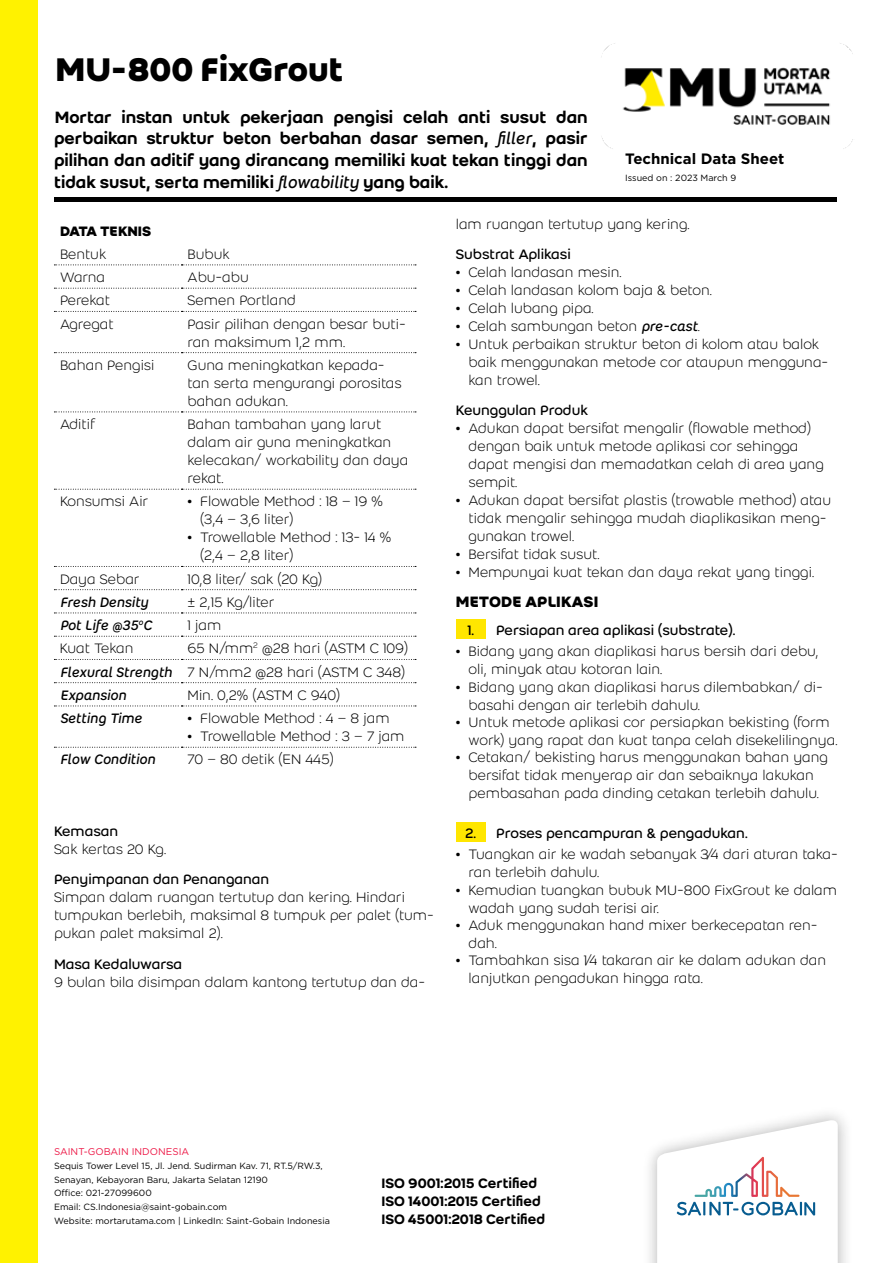
<style>
.page{position:relative;width:893px;height:1263px;background:#fff}
.page>*{position:absolute;margin:0;border:0;box-sizing:border-box;transform-origin:0 0}
.t1{font:700 36px "Weber";color:#000}
.t2{font:500 18px/21.6px "Weber";color:#000;text-align:justify}
.t3{font:700 16.5px "Weber";color:#000}
.t4{font:300 15px/18px "Weber";color:#000}
.t5{font:15px "Weber";color:#000}
.t6{font:500 15px/18px "Weber";color:#000}
.t7{font:italic 15px "Weber";color:#000}
.t8{font:700 15px "Gotham";color:#000}
.t9{font:700 15px "Weber";letter-spacing:-.02em;color:#000}
.t10{font:9.75px "Gotham";color:#ed1846}
.t11{font:9px/13.8px "Gotham";color:#000}
.s1{font-weight:400;font-style:italic}
.s2{font-weight:500}
</style>
<div class="page">
<div style="left:0;top:0;width:38px;height:1263px;background:#fff200"></div>
<div style="left:642px;top:1106px;width:211px;height:157px;background:#000;opacity:.3"></div>
<svg style="left:657px;top:1119px;width:181px;height:144px"></svg>
<img style="left:601px;top:43px;width:252px;height:106px">
<svg style="left:54px;top:265px;width:362px;height:1px"></svg>
<svg style="left:54px;top:288px;width:362px;height:1px"></svg>
<svg style="left:54px;top:311px;width:362px;height:1px"></svg>
<svg style="left:54px;top:352px;width:362px;height:1px"></svg>
<svg style="left:54px;top:412px;width:362px;height:1px"></svg>
<svg style="left:54px;top:489px;width:362px;height:1px"></svg>
<svg style="left:54px;top:566px;width:362px;height:1px"></svg>
<svg style="left:54px;top:589px;width:362px;height:1px"></svg>
<svg style="left:54px;top:613px;width:362px;height:1px"></svg>
<svg style="left:54px;top:636px;width:362px;height:1px"></svg>
<svg style="left:54px;top:659px;width:362px;height:1px"></svg>
<svg style="left:54px;top:682px;width:362px;height:1px"></svg>
<svg style="left:54px;top:706px;width:362px;height:1px"></svg>
<svg style="left:54px;top:747px;width:362px;height:1px"></svg>
<div style="left:456px;top:619px;width:30px;height:20px;background:#ffe600"></div>
<div style="left:456px;top:822px;width:30px;height:20px;background:#ffe600"></div>
<div style="left:54px;top:197px;width:782px;height:5px;background:#000"></div>
<h1 class="t1" style="left:56px;top:42px;width:289px">MU-800 FixGrout</h1>
<p class="t2" style="left:54px;top:106px;width:535px">Mortar instan untuk pekerjaan pengisi celah anti susut dan perbaikan struktur beton berbahan dasar semen, <span class="s1">filler</span>, pasir pilihan dan aditif yang dirancang memiliki kuat tekan tinggi dan tidak susut, serta memiliki <span class="s1">flowability</span> yang baik.</p>
<p class="t9" style="left:60px;top:219px;width:93px">DATA TEKNIS</p>
<p class="t4" style="left:60px;top:245px;width:48px">Bentuk</p>
<p class="t4" style="left:188px;top:245px;width:43px">Bubuk</p>
<p class="t4" style="left:60px;top:268px;width:47px">Warna</p>
<p class="t4" style="left:188px;top:268px;width:63px">Abu-abu</p>
<p class="t4" style="left:60px;top:291px;width:52px">Perekat</p>
<p class="t4" style="left:188px;top:291px;width:110px">Semen Portland</p>
<p class="t4" style="left:60px;top:314px;width:55px">Agregat</p>
<p class="t4" style="left:188px;top:314px;width:220px">Pasir pilihan dengan besar buti&shy;ran maksimum 1,2 mm.</p>
<p class="t4" style="left:60px;top:356px;width:96px">Bahan Pengisi</p>
<p class="t4" style="left:188px;top:356px;width:216px">Guna meningkatkan kepada&shy;tan serta mengurangi porositas bahan adukan.</p>
<p class="t4" style="left:60px;top:415px;width:36px">Aditif</p>
<p class="t4" style="left:188px;top:415px;width:222px">Bahan tambahan yang larut dalam air guna meningkatkan kelecakan/ workability dan daya rekat.</p>
<p class="t4" style="left:60px;top:492px;width:90px">Konsumsi Air</p>
<p class="t4" style="left:200px;top:492px;width:184px;text-indent:-13px"><span class="s2">•</span> Flowable Method : 18 – 19 % (3,4 – 3,6 liter)</p>
<p class="t4" style="left:200px;top:528px;width:192px;text-indent:-13px"><span class="s2">•</span> Trowellable Method : 13- 14 % (2,4 – 2,8 liter)</p>
<p class="t4" style="left:60px;top:569px;width:81px">Daya Sebar</p>
<p class="t4" style="left:188px;top:569px;width:136px">10,8 liter/ sak (20 Kg)</p>
<p class="t7" style="left:60px;top:591px;width:90px">Fresh Density</p>
<p class="t4" style="left:188px;top:593px;width:89px">± 2,15 Kg/liter</p>
<p class="t7" style="left:60px;top:615px;width:93px">Pot Life @35<sup>o</sup>C</p>
<p class="t4" style="left:188px;top:616px;width:35px">1 jam</p>
<p class="t4" style="left:60px;top:639px;width:75px">Kuat Tekan</p>
<p class="t8" style="left:625px;top:149px;width:161px">Technical Data Sheet</p>
<p class="t11" style="left:625px;top:171px;width:113px">Issued on : 2023 March 9</p>
<p class="t4" style="left:456px;top:215px;width:235px">lam ruangan tertutup yang kering.</p>
<p class="t5" style="left:456px;top:244px;width:116px">Substrat Aplikasi</p>
<p class="t4" style="left:456px;top:263px;width:167px"><span class="s2">•</span> Celah landasan mesin.</p>
<p class="t4" style="left:456px;top:281px;width:258px"><span class="s2">•</span> Celah landasan kolom baja &amp; beton.</p>
<p class="t4" style="left:456px;top:299px;width:139px"><span class="s2">•</span> Celah lubang pipa.</p>
<p class="t4" style="left:456px;top:317px;width:246px"><span class="s2">•</span> Celah sambungan beton <span class="s1">pre-cast</span>.</p>
<p class="t4" style="left:469px;top:335px;width:361px;text-indent:-13px"><span class="s2">•</span> Untuk perbaikan struktur beton di kolom atau balok baik menggunakan metode cor ataupun mengguna&shy;kan trowel.</p>
<p class="t5" style="left:456px;top:400px;width:134px">Keunggulan Produk</p>
<p class="t4" style="left:469px;top:419px;width:357px;text-indent:-13px"><span class="s2">•</span> Adukan dapat bersifat mengalir (flowable method) dengan baik untuk metode aplikasi cor sehingga dapat mengisi dan memadatkan celah di area yang sempit.</p>
<p class="t4" style="left:469px;top:491px;width:364px;text-indent:-13px"><span class="s2">•</span> Adukan dapat bersifat plastis (trowable method) atau tidak mengalir sehingga mudah diaplikasikan meng&shy;gunakan trowel.</p>
<p class="t4" style="left:456px;top:545px;width:145px"><span class="s2">•</span> Bersifat tidak susut.</p>
<p class="t4" style="left:456px;top:563px;width:360px"><span class="s2">•</span> Mempunyai kuat tekan dan daya rekat yang tinggi.</p>
<p class="t3" style="left:456px;top:589px;width:144px">METODE APLIKASI</p>
<p class="t5" style="left:467px;top:619px;width:270px">1. Persiapan area aplikasi (substrate).</p>
<p class="t4" style="left:469px;top:642px;width:352px;text-indent:-13px"><span class="s2">•</span> Bidang yang akan diaplikasi harus bersih dari debu, oli, minyak atau kotoran lain.</p>
<p class="t4" style="left:469px;top:677px;width:356px;text-indent:-13px"><span class="s2">•</span> Bidang yang akan diaplikasi harus dilembabkan/ di&shy;basahi dengan air terlebih dahulu.</p>
<p class="t4" style="left:469px;top:713px;width:370px;text-indent:-13px"><span class="s2">•</span> Untuk metode aplikasi cor persiapkan bekisting (form work) yang rapat dan kuat tanpa celah disekelilingnya.</p>
<p class="t4" style="left:456px;top:748px;width:374px;text-align:center"><span class="s2">•</span> Cetakan/ bekisting harus menggunakan bahan yang bersifat tidak menyerap air dan sebaiknya lakukan pembasahan pada dinding cetakan terlebih dahulu.</p>
<p class="t5" style="left:465px;top:822px;width:284px">2. Proses pencampuran &amp; pengadukan.</p>
<p class="t4" style="left:469px;top:845px;width:371px;text-indent:-13px"><span class="s2">•</span> Tuangkan air ke wadah sebanyak 3⁄4 dari aturan taka&shy;ran terlebih dahulu.</p>
<p class="t4" style="left:469px;top:880px;width:370px;text-indent:-13px"><span class="s2">•</span> Kemudian tuangkan bubuk MU-800 FixGrout ke dalam wadah yang sudah terisi air.</p>
<p class="t4" style="left:469px;top:915px;width:351px;text-indent:-13px"><span class="s2">•</span> Aduk menggunakan hand mixer berkecepatan ren&shy;dah.</p>
<p class="t4" style="left:469px;top:951px;width:359px;text-indent:-13px"><span class="s2">•</span> Tambahkan sisa 1⁄4 takaran air ke dalam adukan dan lanjutkan pengadukan hingga rata.</p>
<p class="t4" style="left:60px;top:637px;width:350px;line-height:23.2px;text-indent:128px">65 N/mm<sup>2</sup> @28 hari (ASTM C 109)<br><span class="s1">Flexural Strength</span> 7 N/mm2 @28 hari (ASTM C 348)<br><span class="s1">Expansion</span></p>
<p class="t4" style="left:188px;top:686px;width:154px">Min. 0,2% (ASTM C 940)</p>
<p class="t7" style="left:60px;top:708px;width:84px">Setting Time</p>
<p class="t4" style="left:188px;top:709px;width:204px"><span class="s2">•</span> Flowable Method : 4 – 8 jam</p>
<p class="t4" style="left:188px;top:727px;width:218px"><span class="s2">•</span> Trowellable Method : 3 – 7 jam</p>
<p class="t7" style="left:60px;top:749px;width:97px">Flow Condition</p>
<p class="t4" style="left:188px;top:750px;width:148px">70 – 80 detik (EN 445)</p>
<p class="t5" style="left:54px;top:821px;width:66px">Kemasan</p>
<p class="t4" style="left:54px;top:840px;width:114px">Sak kertas 20 Kg.</p>
<p class="t5" style="left:54px;top:869px;width:217px">Penyimpanan dan Penanganan</p>
<p class="t4" style="left:54px;top:888px;width:381px">Simpan dalam ruangan tertutup dan kering. Hindari tumpukan berlebih, maksimal 8 tumpuk per palet (tum&shy;pukan palet maksimal 2).</p>
<p class="t5" style="left:54px;top:953px;width:130px">Masa Kedaluwarsa</p>
<p class="t4" style="left:54px;top:972px;width:373px">9 bulan bila disimpan dalam kantong tertutup dan da-</p>
<p class="t10" style="left:54px;top:1145px;width:137px">SAINT-GOBAIN INDONESIA</p>
<p class="t11" style="left:54px;top:1158px;width:277px">Sequis Tower Level 15, Jl. Jend. Sudirman Kav. 71, RT.5/RW.3, Senayan, Kebayoran Baru, Jakarta Selatan 12190<br>Office: 021-27099600<br>Email: CS.Indonesia@saint-gobain.com<br>Website: mortarutama.com | LinkedIn: Saint-Gobain Indonesia</p>
<p class="t6" style="left:381px;top:1174px;width:165px">ISO 9001:2015 Certified<br>ISO 14001:2015 Certified<br>ISO 45001:2018 Certified</p>
</div>
